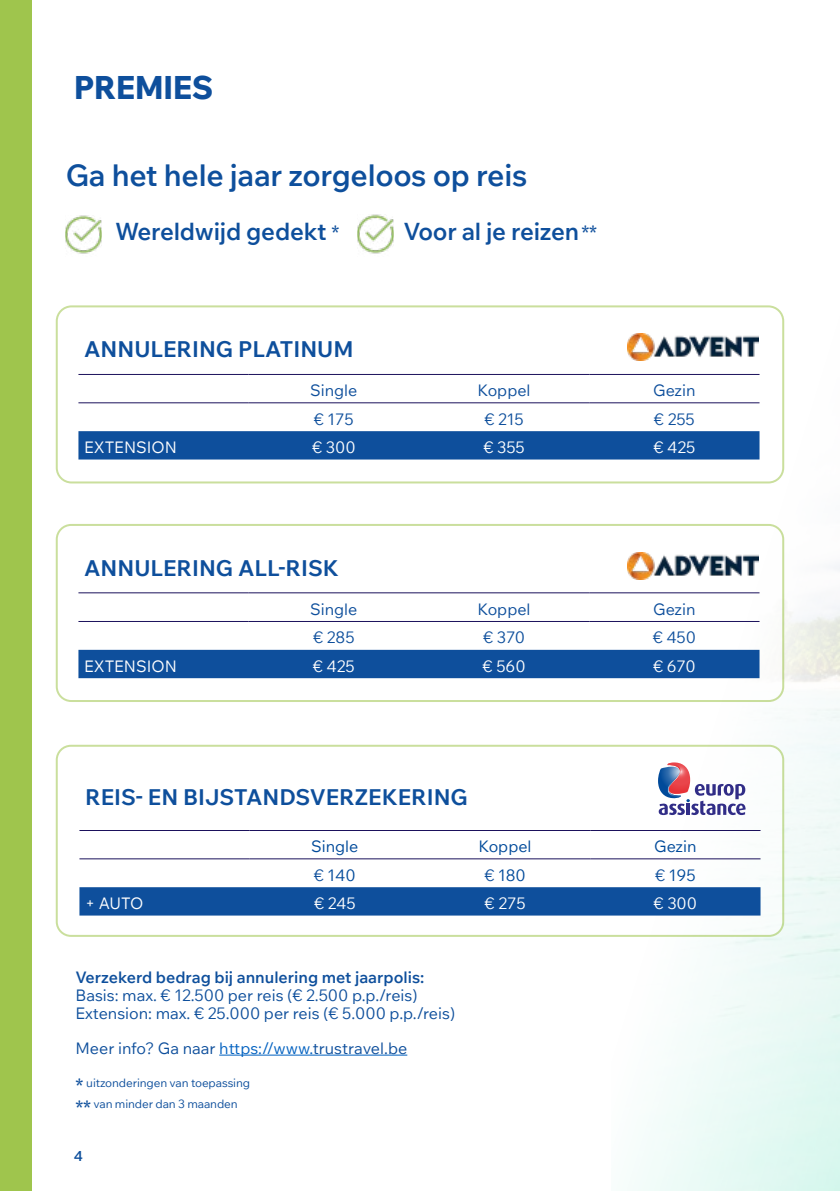
<style>
.page{position:relative;width:840px;height:1191px;background:#fff}
.page>*{position:absolute;margin:0;border:0;box-sizing:border-box;transform-origin:0 0}
.t1{font:800 32px "Wix Madefor Text";letter-spacing:-.02em;color:#0e4f9c}
.t2{font:600 30px "Wix Madefor Text";letter-spacing:-.01em;color:#0e4f9c}
.t3{font:600 24px "Wix Madefor Text";letter-spacing:-.01em;color:#0e4f9c}
.t4{font:700 22px "Wix Madefor Text";color:#0e4f9c}
.t5{font:16px/18px "Wix Madefor Text";color:#0e4f9c}
.t6{font:16px "Wix Madefor Text";color:#fff}
.t7{font:600 16px "Wix Madefor Text";color:#0e4f9c}
.t8{font:16px "Wix Madefor Text";color:#004a9a}
.t9{font:600 14px "Wix Madefor Text";color:#0e4f9c}
.t10{font:11.6px/21.6px "Wix Madefor Text";letter-spacing:-.01em;color:#0e4f9c}
.s1{font-weight:400;font-size:20px}
.s2{color:#0e4f9c}
.s3{color:#0563c1}
.s4{font-size:20px}
</style>
<div class="page">
<img style="left:610px;top:307px;width:229px;height:884px">
<div style="left:0;top:0;width:32px;height:1191px;background:#9fc54d"></div>
<div style="left:57px;top:306px;width:725px;height:176px;background:#fff;border-radius:15px"></div>
<div style="left:56px;top:305px;width:727px;height:178px;border:2px solid #9fc54d;border-radius:15px"></div>
<div style="left:78px;top:431px;width:681px;height:28px;background:#0e4f9c"></div>
<hr style="left:78px;top:374px;width:170px;height:1px;background:#1b115c">
<hr style="left:248px;top:374px;width:171px;height:1px;background:#1b115c">
<hr style="left:419px;top:374px;width:170px;height:1px;background:#1b115c">
<hr style="left:589px;top:374px;width:170px;height:1px;background:#1b115c">
<hr style="left:78px;top:402px;width:170px;height:1px;background:#1b115c">
<hr style="left:248px;top:402px;width:171px;height:1px;background:#1b115c">
<hr style="left:419px;top:402px;width:170px;height:1px;background:#1b115c">
<hr style="left:589px;top:402px;width:170px;height:1px;background:#1b115c">
<div style="left:57px;top:525px;width:725px;height:176px;background:#fff;border-radius:14px"></div>
<div style="left:56px;top:524px;width:727px;height:178px;border:2px solid #9fc54d;border-radius:14px"></div>
<div style="left:78px;top:650px;width:681px;height:28px;background:#0e4f9c"></div>
<hr style="left:78px;top:592px;width:170px;height:1px;background:#1b115c">
<hr style="left:248px;top:592px;width:171px;height:1px;background:#1b115c">
<hr style="left:419px;top:592px;width:170px;height:1px;background:#1b115c">
<hr style="left:589px;top:592px;width:170px;height:1px;background:#1b115c">
<hr style="left:78px;top:621px;width:170px;height:1px;background:#1b115c">
<hr style="left:248px;top:621px;width:171px;height:1px;background:#1b115c">
<hr style="left:419px;top:621px;width:170px;height:1px;background:#1b115c">
<hr style="left:589px;top:621px;width:170px;height:1px;background:#1b115c">
<div style="left:57px;top:745px;width:725px;height:191px;background:#fff;border-radius:14px"></div>
<div style="left:56px;top:744px;width:727px;height:193px;border:2px solid #9fc54d;border-radius:14px"></div>
<div style="left:79px;top:887px;width:681px;height:28px;background:#0e4f9c"></div>
<hr style="left:79px;top:830px;width:170px;height:1px;background:#1b115c">
<hr style="left:249px;top:830px;width:171px;height:1px;background:#1b115c">
<hr style="left:420px;top:830px;width:170px;height:1px;background:#1b115c">
<hr style="left:590px;top:830px;width:170px;height:1px;background:#1b115c">
<hr style="left:79px;top:858px;width:170px;height:1px;background:#1b115c">
<hr style="left:249px;top:858px;width:171px;height:1px;background:#1b115c">
<hr style="left:420px;top:858px;width:170px;height:1px;background:#1b115c">
<hr style="left:590px;top:858px;width:170px;height:1px;background:#1b115c">
<hr style="left:219px;top:1054px;width:188px;height:1px;background:#0563c1">
<img style="left:66px;top:215px;width:36px;height:39px">
<img style="left:357px;top:215px;width:36px;height:39px">
<img style="left:627px;top:334px;width:130px;height:27px">
<img style="left:627px;top:552px;width:130px;height:27px">
<svg style="left:658px;top:762px;width:87px;height:53px"></svg>
<h1 class="t1" style="left:74px;top:61px;width:141px">PREMIES</h1>
<h2 class="t2" style="left:66px;top:151px;width:463px">Ga het hele jaar zorgeloos op reis</h2>
<h3 class="t3" style="left:115px;top:213px;width:226px">Wereldwijd gedekt <span class="s1">*</span></h3>
<h3 class="t3" style="left:403px;top:213px;width:195px">Voor al je reizen<span class="s1">**</span></h3>
<h3 class="t4" style="left:84px;top:332px;width:271px">ANNULERING PLATINUM</h3>
<p class="t5" style="left:310px;top:380px;width:49px">Single</p>
<p class="t5" style="left:477px;top:380px;width:54px">Koppel</p>
<p class="t5" style="left:652px;top:380px;width:44px">Gezin</p>
<p class="t5" style="left:314px;top:409px;width:41px">€ 175</p>
<p class="t5" style="left:484px;top:409px;width:41px">€ 215</p>
<p class="t5" style="left:653px;top:409px;width:42px">€ 255</p>
<p class="t6" style="left:84px;top:435px;width:94px">EXTENSION</p>
<p class="t6" style="left:312px;top:435px;width:45px">€ 300</p>
<p class="t6" style="left:483px;top:435px;width:43px">€ 355</p>
<p class="t6" style="left:653px;top:435px;width:43px">€ 425</p>
<h3 class="t4" style="left:84px;top:550px;width:256px">ANNULERING ALL-RISK</h3>
<p class="t5" style="left:310px;top:599px;width:49px">Single</p>
<p class="t5" style="left:477px;top:599px;width:54px">Koppel</p>
<p class="t5" style="left:652px;top:599px;width:44px">Gezin</p>
<p class="t5" style="left:313px;top:627px;width:43px">€ 285</p>
<p class="t5" style="left:483px;top:627px;width:43px">€ 370</p>
<p class="t5" style="left:652px;top:627px;width:45px">€ 450</p>
<p class="t6" style="left:84px;top:654px;width:94px">EXTENSION</p>
<p class="t6" style="left:313px;top:654px;width:43px">€ 425</p>
<p class="t6" style="left:482px;top:654px;width:44px">€ 560</p>
<p class="t6" style="left:652px;top:654px;width:44px">€ 670</p>
<h3 class="t4" style="left:85px;top:779px;width:384px">REIS- EN BIJSTANDSVERZEKERING</h3>
<p class="t8" style="left:311px;top:834px;width:49px">Single</p>
<p class="t8" style="left:478px;top:834px;width:54px">Koppel</p>
<p class="t8" style="left:653px;top:834px;width:44px">Gezin</p>
<p class="t8" style="left:314px;top:863px;width:43px"><span class="s2">€</span> 140</p>
<p class="t8" style="left:484px;top:863px;width:43px"><span class="s2">€</span> 180</p>
<p class="t8" style="left:654px;top:863px;width:42px"><span class="s2">€</span> 195</p>
<p class="t6" style="left:85px;top:891px;width:60px">+ AUTO</p>
<p class="t6" style="left:314px;top:891px;width:43px">€ 245</p>
<p class="t6" style="left:484px;top:891px;width:42px">€ 275</p>
<p class="t6" style="left:653px;top:891px;width:45px">€ 300</p>
<p class="t7" style="left:75px;top:964px;width:350px">Verzekerd bedrag bij annulering met jaarpolis:</p>
<p class="t5" style="left:75px;top:984px;width:381px">Basis: max. € 12.500 per reis (€ 2.500 p.p./reis)<br>Extension: max. € 25.000 per reis (€ 5.000 p.p./reis)</p>
<p class="t5" style="left:75px;top:1037px;width:333px">Meer info? Ga naar <span class="s3">https://www.</span>trustravel.be</p>
<p class="t10" style="left:75px;top:1070px;width:176px"><span class="s4">*</span> uitzonderingen van toepassing <span class="s4">**</span> van minder dan 3 maanden</p>
<p class="t9" style="left:74px;top:1145px;width:11px">4</p>
</div>
